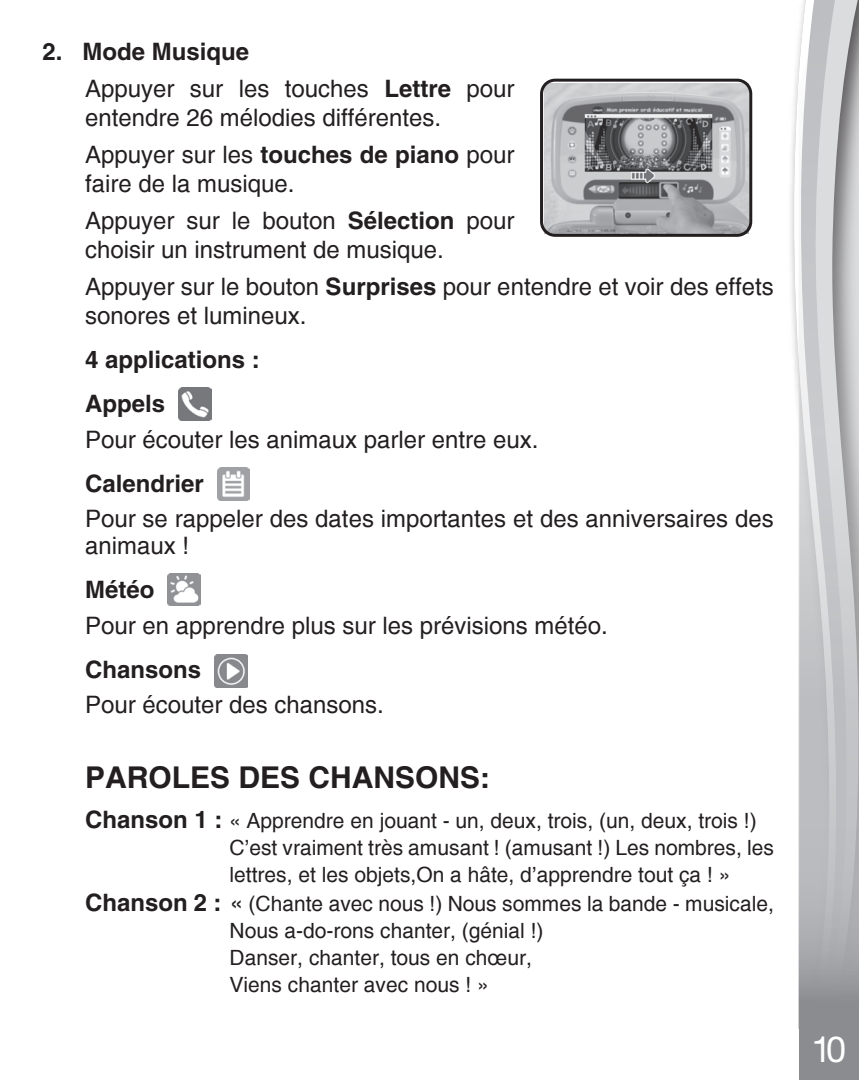
<style>
.page{position:relative;width:859px;height:1080px;background:#fff}
.page>*{position:absolute;margin:0;border:0;box-sizing:border-box;transform-origin:0 0}
.t1{font:36px "Helvetica 55 Roman";color:#fff}
.t2{font:700 30px "Helvetica";color:#231f20}
.t3{font:27px "Helvetica 55 Roman";color:#fff}
.t4{font:24px/28.8px "Helvetica";color:#231f20}
.t5{font:700 24px "Helvetica";color:#231f20}
.t6{font:21px "Helvetica";color:#231f20}
.s1{font-weight:700}
.s2{font-weight:700;font-size:24px}
.s3{font-size:24px}
</style>
<div class="page">
<svg style="left:793px;top:46px;width:6px;height:983px"></svg>
<svg style="left:799px;top:0;width:60px;height:1080px;background:#bebfc1"></svg>
<img style="left:544px;top:83px;width:204px;height:150px">
<div style="left:540px;top:79px;width:212px;height:158px;border:3px solid #231f20;border-radius:14px"></div>
<img style="left:178px;top:388px;width:33px;height:32px">
<img style="left:217px;top:468px;width:33px;height:33px">
<img style="left:168px;top:573px;width:32px;height:33px">
<img style="left:214px;top:655px;width:34px;height:33px">
<p class="t5" style="left:43px;top:37px;width:208px">2. Mode Musique</p>
<p class="t4" style="left:85px;top:74px;width:431px">Appuyer sur les touches <span class="s1">Lettre</span> pour entendre 26 mélodies différentes.</p>
<p class="t4" style="left:85px;top:141px;width:431px">Appuyer sur les <span class="s1">touches de piano</span> pour faire de la musique.</p>
<p class="t4" style="left:85px;top:207px;width:431px">Appuyer sur le bouton <span class="s1">Sélection</span> pour choisir un instrument de musique.</p>
<p class="t4" style="left:85px;top:273px;width:690px">Appuyer sur le bouton <span class="s1">Surprises</span> pour entendre et voir des effets sonores et lumineux.</p>
<p class="t5" style="left:85px;top:345px;width:176px">4 applications :</p>
<p class="t5" style="left:85px;top:389px;width:82px">Appels</p>
<p class="t4" style="left:85px;top:425px;width:455px">Pour écouter les animaux parler entre eux.</p>
<p class="t5" style="left:85px;top:469px;width:120px">Calendrier</p>
<p class="t4" style="left:85px;top:505px;width:690px;line-height:27px">Pour se rappeler des dates importantes et des anniversaires des animaux !</p>
<p class="t5" style="left:85px;top:575px;width:71px">Météo</p>
<p class="t4" style="left:85px;top:611px;width:524px">Pour en apprendre plus sur les prévisions météo.</p>
<p class="t5" style="left:85px;top:655px;width:118px">Chansons</p>
<p class="t4" style="left:85px;top:691px;width:300px">Pour écouter des chansons.</p>
<p class="t2" style="left:85px;top:760px;width:407px">PAROLES DES CHANSONS:</p>
<p class="t6" style="left:85px;top:809px;width:673px"><span class="s2">Chanson 1 :</span> « Apprendre en jouant - un, deux, trois, (un, deux, trois !)</p>
<p class="t6" style="left:230px;top:836px;width:546px">C’est vraiment très amusant ! (amusant !) Les nombres, les</p>
<p class="t6" style="left:230px;top:863px;width:502px">lettres, et les objets,On a hâte, d’apprendre tout ça ! »</p>
<p class="t6" style="left:85px;top:891px;width:690px"><span class="s2">Chanson 2 :</span> <span class="s3">«</span> (Chante avec nous !) Nous sommes la bande - musicale,</p>
<p class="t6" style="left:230px;top:918px;width:315px">Nous a-do-rons chanter, (génial !)</p>
<p class="t6" style="left:230px;top:945px;width:304px">Danser, chanter, tous en chœur,</p>
<p class="t6" style="left:230px;top:972px;width:261px">Viens chanter avec nous ! »</p>
<p class="t3" style="left:821px;top:1021px;width:32px">10</p>
<h1 class="t1" style="left:811px;top:1028px;width:36px">10</h1>
</div>
